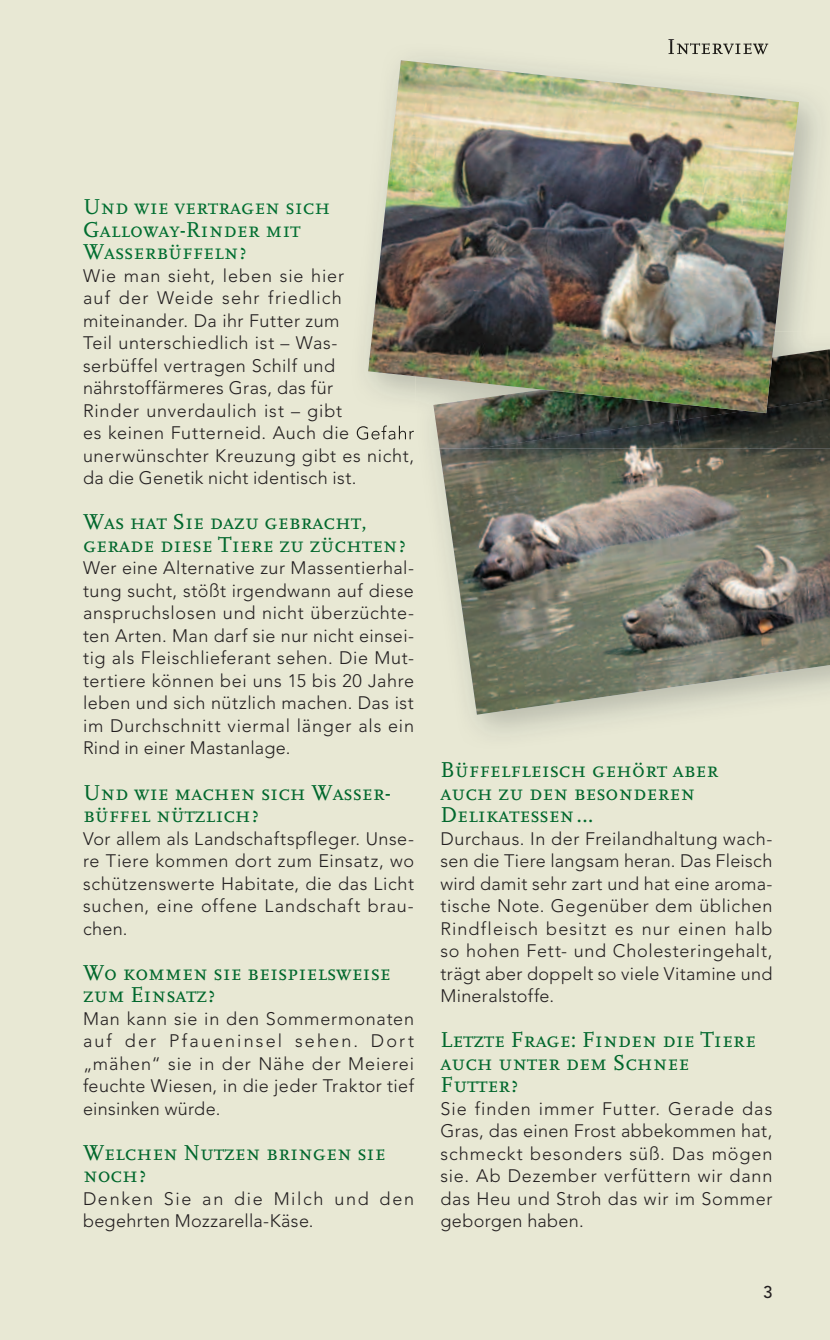
<style>
.page{position:relative;width:830px;height:1340px;background:#fff}
.page>*{position:absolute;margin:0;border:0;box-sizing:border-box;transform-origin:0 0}
.t1{font:22.5px/22.5px "Scala Caps";color:#00672c}
.t2{font:22.5px/22.5px "Scala Caps";color:#006e30}
.t3{font:300 18px/22.5px "Avenir";letter-spacing:.035em;color:#231f20;text-align:justify}
.t4{font:500 16.88px "Avenir";color:#231f20}
</style>
<div class="page">
<div style="left:0;top:0;width:829px;height:1339px;background:#e8e8d4"></div>
<img style="left:439px;top:449px;width:390px;height:265px">
<img style="left:361px;top:43px;width:468px;height:406px">
<img style="left:356px;top:425px;width:58px;height:14px">
<img style="left:361px;top:448px;width:53px;height:1px">
<img style="left:668px;top:42px;width:99px;height:12px">
<img style="left:433px;top:413px;width:237px;height:36px">
<img style="left:670px;top:349px;width:159px;height:71px">
<img style="left:475px;top:420px;width:202px;height:29px">
<img style="left:677px;top:399px;width:152px;height:50px">
<img style="left:368px;top:60px;width:430px;height:353px">
<p class="t2" style="left:83px;top:196px;width:249px">Und wie vertragen sich<br>Galloway-Rinder mit<br>Wasserbüffeln?</p>
<p class="t3" style="left:83px;top:264px;width:332px;text-align:left">Wie man sieht, leben sie hier<br>auf der Weide sehr friedlich miteinander. Da ihr Futter zum<br>Teil unterschiedlich ist – Was&shy;serbüffel vertragen Schilf und nährstoffärmeres Gras, das für<br>Rinder unverdaulich ist – gibt<br>es keinen Futterneid. Auch die Gefahr unerwünschter Kreuzung gibt es nicht, da die Genetik nicht identisch ist.</p>
<p class="t1" style="left:83px;top:511px;width:325px">Was hat Sie dazu gebracht, gerade diese Tiere zu züchten?</p>
<p class="t3" style="left:83px;top:557px;width:332px">Wer eine Alternative zur Massentierhal&shy;tung sucht, stößt irgendwann auf diese anspruchslosen und nicht überzüchte&shy;ten Arten. Man darf sie nur nicht einsei&shy;tig als Fleischlieferant sehen. Die Mut&shy;tertiere können bei uns 15 bis 20 Jahre leben und sich nützlich machen. Das ist im Durchschnitt viermal länger als ein Rind in einer Mastanlage.</p>
<p class="t1" style="left:83px;top:781px;width:309px">Und wie machen sich Wasser&shy;büffel nützlich?</p>
<p class="t3" style="left:83px;top:827px;width:332px">Vor allem als Landschaftspfleger. Unse&shy;re Tiere kommen dort zum Einsatz, wo schützenswerte Habitate, die das Licht suchen, eine offene Landschaft brau&shy;chen.</p>
<p class="t1" style="left:83px;top:961px;width:309px">Wo kommen sie beispielsweise zum Einsatz?</p>
<p class="t3" style="left:83px;top:1007px;width:332px">Man kann sie in den Sommermonaten auf der Pfaueninsel sehen. Dort „mähen“ sie in der Nähe der Meierei feuchte Wiesen, in die jeder Traktor tief einsinken würde.</p>
<p class="t1" style="left:83px;top:1141px;width:304px">Welchen Nutzen bringen sie noch?</p>
<p class="t3" style="left:83px;top:1187px;width:332px">Denken Sie an die Milch und den begehrten Mozzarella-Käse.</p>
<p class="t1" style="left:440px;top:758px;width:279px">Büffelfleisch gehört aber auch zu den besonderen<br>Delikatessen…</p>
<p class="t3" style="left:440px;top:827px;width:333px">Durchaus. In der Freilandhaltung wach&shy;sen die Tiere langsam heran. Das Fleisch wird damit sehr zart und hat eine aroma&shy;tische Note. Gegenüber dem üblichen Rindfleisch besitzt es nur einen halb so hohen Fett- und Cholesteringehalt, trägt aber doppelt so viele Vitamine und Mineralstoffe.</p>
<p class="t1" style="left:440px;top:1028px;width:317px">Letzte Frage: Finden die Tiere auch unter dem Schnee<br>Futter?</p>
<p class="t3" style="left:440px;top:1097px;width:333px">Sie finden immer Futter. Gerade das Gras, das einen Frost abbekommen hat, schmeckt besonders süß. Das mögen sie. Ab Dezember verfüttern wir dann das Heu und Stroh das wir im Sommer geborgen haben.</p>
<p class="t4" style="left:762px;top:1282px;width:11px">3</p>
</div>
